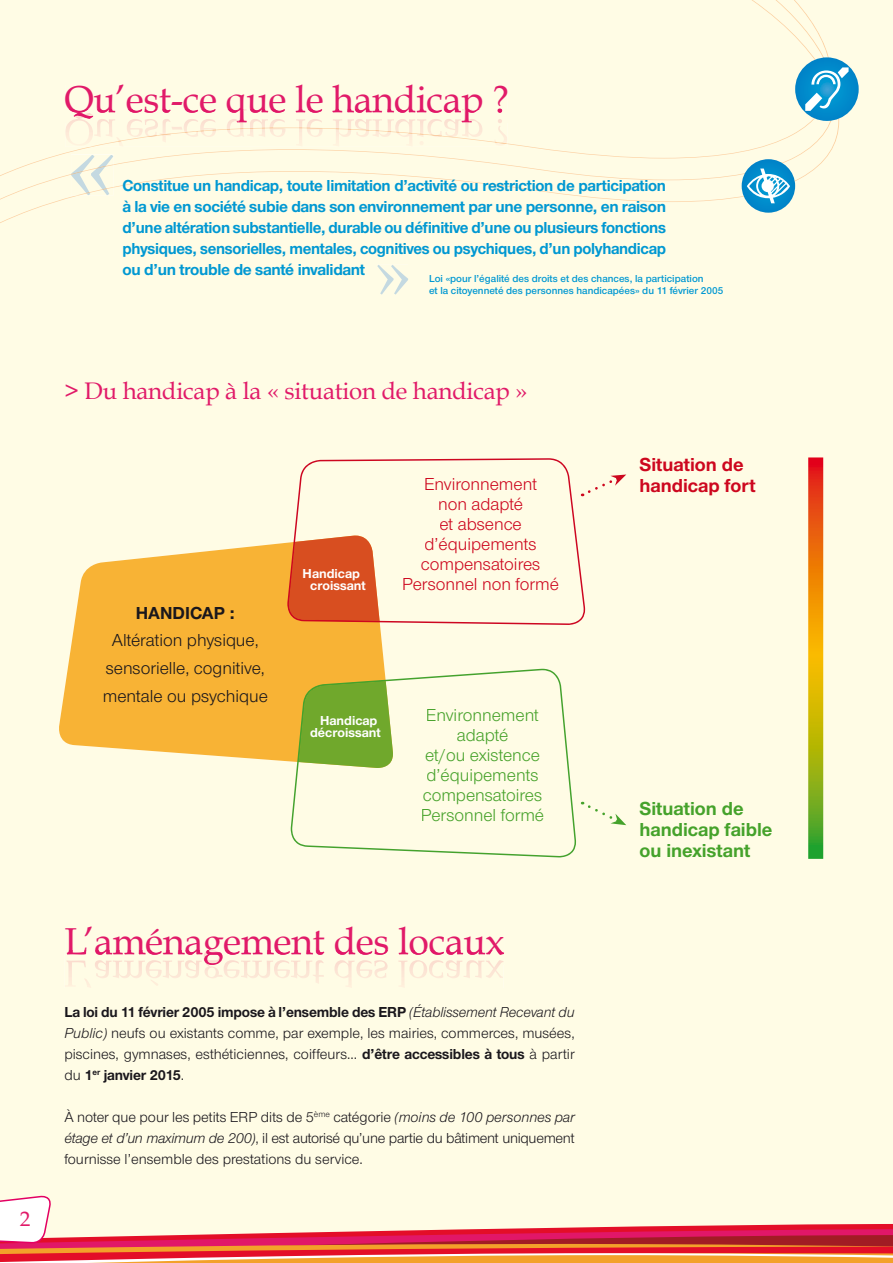
<style>
.page{position:relative;width:893px;height:1263px;background:#fff}
.page>*{position:absolute;margin:0;border:0;box-sizing:border-box;transform-origin:0 0}
.t1{font:37.5px "Book Antiqua";letter-spacing:-.01em;color:#e11a69}
.t2{font:24px "Book Antiqua";letter-spacing:-.01em;color:#e11a69}
.t3{font:21px "Book Antiqua";color:#e11a69}
.t4{font:700 19.5px/21px "Nimbus Sans Novus T";color:#45a22b}
.t5{font:700 19.5px/21px "Nimbus Sans Novus T";color:#cd071e}
.t6{font:18px/20px "Nimbus Sans Novus T";color:#cd071e;text-align:center}
.t7{font:18px/20px "Nimbus Sans Novus T";color:#47a22b;text-align:center}
.t8{font:18px/27.9px "Nimbus Sans Novus T";color:#1a171c;text-align:center}
.t9{font:700 18px "Nimbus Sans Novus T";color:#1a171c}
.t10{font:700 16.5px/21px "Nimbus Sans Novus T";letter-spacing:-.02em;color:#0098d2;text-align:justify}
.t11{font:15px/21px "Nimbus Sans Novus T";color:#1a171c;text-align:justify}
.t12{font:700 13.5px/12px "Nimbus Sans Novus T";color:#fff;text-align:center}
.t13{font:600 10.5px "Nimbus Sans Novus T";color:#0098d2}
.s1{font-weight:700}
.s2{font-style:italic}
</style>
<div class="page">
<div style="left:0;top:0;width:893px;height:1195px;background:#fffce5"></div>
<div style="left:0;top:0;width:839px;height:223px;background:#fffce5"></div>
<svg style="left:0;top:1195px;width:893px;height:68px"></svg>
<svg style="left:71px;top:155px;width:43px;height:40px"></svg>
<svg style="left:56px;top:534px;width:339px;height:235px;fill:#f8b335"></svg>
<div style="left:287px;top:458px;width:298px;height:167px;background:#fffce5"></div>
<svg style="left:291px;top:669px;width:285px;height:188px;fill:#fffce5"></svg>
<div style="left:427px;top:709px;width:111px;height:12px;background:#fffce5"></div>
<div style="left:457px;top:729px;width:51px;height:15px;background:#fffce5"></div>
<div style="left:426px;top:749px;width:113px;height:15px;background:#fffce5"></div>
<div style="left:427px;top:769px;width:111px;height:15px;background:#fffce5"></div>
<div style="left:424px;top:789px;width:118px;height:15px;background:#fffce5"></div>
<div style="left:422px;top:809px;width:121px;height:12px;background:#fffce5"></div>
<div style="left:425px;top:478px;width:112px;height:12px;background:#fffce5"></div>
<div style="left:439px;top:497px;width:83px;height:16px;background:#fffce5"></div>
<div style="left:440px;top:518px;width:81px;height:12px;background:#fffce5"></div>
<div style="left:425px;top:537px;width:111px;height:16px;background:#fffce5"></div>
<div style="left:422px;top:558px;width:118px;height:15px;background:#fffce5"></div>
<div style="left:404px;top:577px;width:154px;height:13px;background:#fffce5"></div>
<svg style="left:582px;top:474px;width:44px;height:22px"></svg>
<svg style="left:582px;top:802px;width:44px;height:23px"></svg>
<svg style="left:808px;top:457px;width:15px;height:402px"></svg>
<svg style="left:286px;top:536px;width:94px;height:86px"></svg>
<svg style="left:298px;top:680px;width:95px;height:88px"></svg>
<svg style="left:795px;top:57px;width:64px;height:64px"></svg>
<svg style="left:805px;top:67px;width:44px;height:44px"></svg>
<svg style="left:742px;top:159px;width:53px;height:54px"></svg>
<svg style="left:747px;top:169px;width:43px;height:34px"></svg>
<svg style="left:377px;top:264px;width:31px;height:31px"></svg>
<div style="left:65px;top:85px;width:442px;height:62px;background:#fffce5"></div>
<div style="left:65px;top:927px;width:440px;height:61px;background:#fffce5"></div>
<h3 class="t3" style="left:20px;top:1205px;width:12px">2</h3>
<h1 class="t1" style="left:64px;top:76px;width:446px">Qu’est-ce que le handicap ?</h1>
<p class="t10" style="left:122px;top:174px;width:545px">Constitue un handicap, toute limitation d’activité ou restriction de participation à la vie en société subie dans son environnement par une personne, en raison d’une altération substantielle, durable ou définitive d’une ou plusieurs fonctions physiques, sensorielles, mentales, cognitives ou psychiques, d’un polyhandicap ou d’un trouble de santé invalidant</p>
<p class="t13" style="left:429px;top:272px;width:276px">Loi «pour l’égalité des droits et des chances, la participation</p>
<p class="t13" style="left:429px;top:284px;width:296px">et la citoyenneté des personnes handicapées» du 11 février 2005</p>
<h2 class="t2" style="left:64px;top:375px;width:465px">&gt; Du handicap à la « situation de handicap »</h2>
<p class="t9" style="left:136px;top:602px;width:101px">HANDICAP :</p>
<p class="t8" style="left:103px;top:626px;width:167px">Altération physique, sensorielle, cognitive, mentale ou psychique</p>
<p class="t12" style="left:303px;top:567px;width:65px">Handicap croissant</p>
<p class="t6" style="left:402px;top:474px;width:158px">Environnement<br>non adapté<br>et absence d’équipements compensatoires<br>Personnel non formé</p>
<p class="t12" style="left:310px;top:715px;width:72px">Handicap décroissant</p>
<p class="t7" style="left:421px;top:705px;width:125px">Environnement adapté<br>et/ou existence d’équipements compensatoires<br>Personnel formé</p>
<h1 class="t1" style="left:64px;top:918px;width:442px">L’aménagement des locaux</h1>
<p class="t11" style="left:64px;top:1001px;width:512px"><span class="s1">La loi du 11 février 2005 impose à l’ensemble des ERP</span> <span class="s2">(Établissement Recevant du Public)</span> neufs ou existants comme, par exemple, les mairies, commerces, musées, piscines, gymnases, esthéticiennes, coiffeurs... <span class="s1">d’être accessibles à tous</span> à partir du <span class="s1">1</span><sup>er</sup> <span class="s1">janvier 2015</span>.</p>
<p class="t11" style="left:64px;top:1106px;width:512px">À noter que pour les petits ERP dits de 5<sup>ème</sup> catégorie <span class="s2">(moins de 100 personnes par étage et d’un maximum de 200)</span>, il est autorisé qu’une partie du bâtiment uniquement fournisse l’ensemble des prestations du service.</p>
<h3 class="t5" style="left:639px;top:453px;width:118px">Situation de handicap fort</h3>
<h3 class="t4" style="left:639px;top:798px;width:135px">Situation de handicap faible ou inexistant</h3>
</div>
